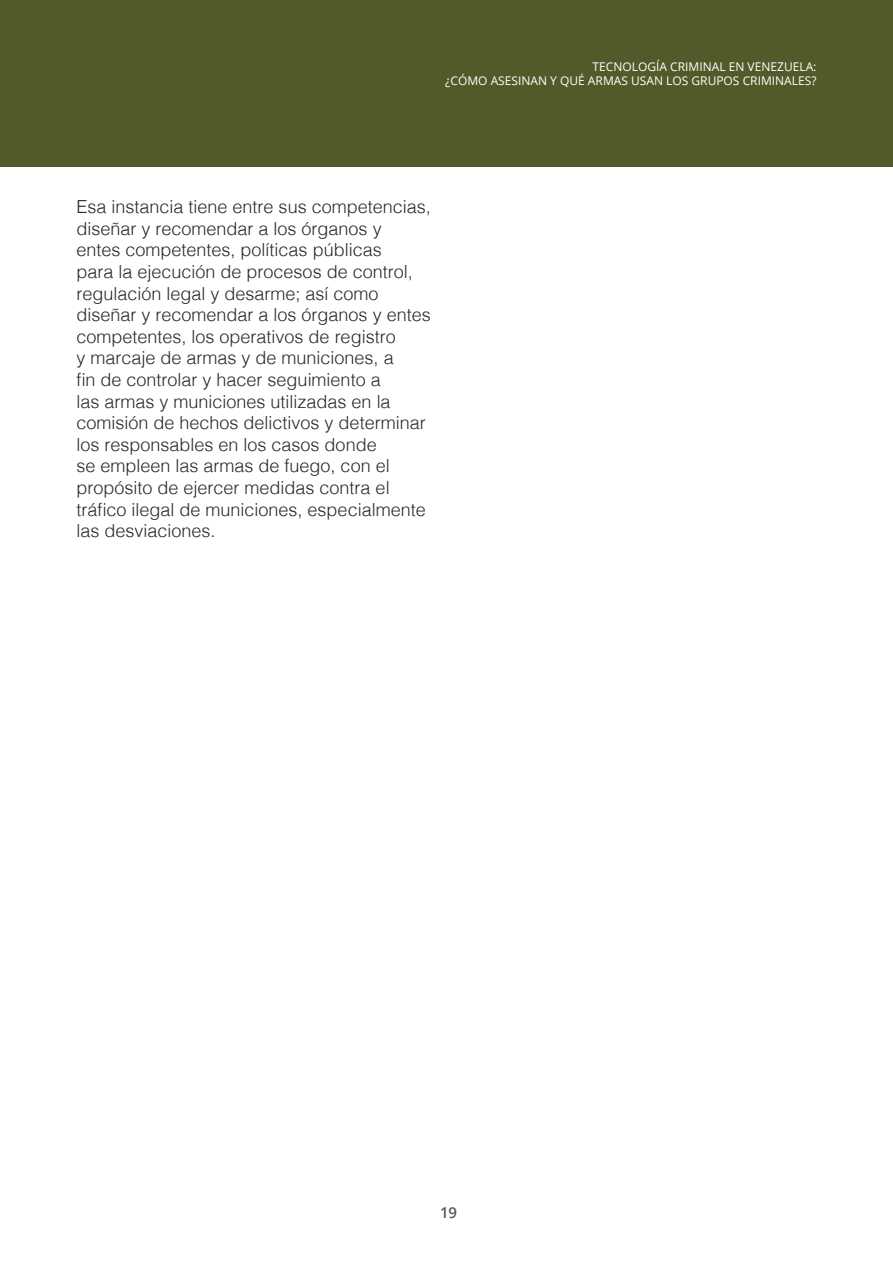
<style>
.page{position:relative;width:893px;height:1263px;background:#fff}
.page>*{position:absolute;margin:0;border:0;box-sizing:border-box;transform-origin:0 0}
.t1{font:300 18px/21.6px "Helvetica";color:#282827}
.t2{font:600 15px "Open Sans";color:#575756}
.t3{font:12px/14.4px "Open Sans";color:#fff;text-align:right}
</style>
<div class="page">
<div style="left:0;top:0;width:893px;height:166px;background:#525a2a"></div>
<p class="t3" style="left:445px;top:59px;width:373px">TECNOLOGÍA CRIMINAL EN VENEZUELA:<br>¿CÓMO ASESINAN Y QUÉ ARMAS USAN LOS GRUPOS CRIMINALES?</p>
<p class="t1" style="left:77px;top:195px;width:356px">Esa instancia tiene entre sus competencias, diseñar y recomendar a los órganos y<br>entes competentes, políticas públicas<br>para la ejecución de procesos de control, regulación legal y desarme; así como diseñar y recomendar a los órganos y entes competentes, los operativos de registro<br>y marcaje de armas y de municiones, a<br>fin de controlar y hacer seguimiento a<br>las armas y municiones utilizadas en la comisión de hechos delictivos y determinar los responsables en los casos donde<br>se empleen las armas de fuego, con el propósito de ejercer medidas contra el tráfico ilegal de municiones, especialmente las desviaciones.</p>
<p class="t2" style="left:440px;top:1202px;width:19px">19</p>
</div>
